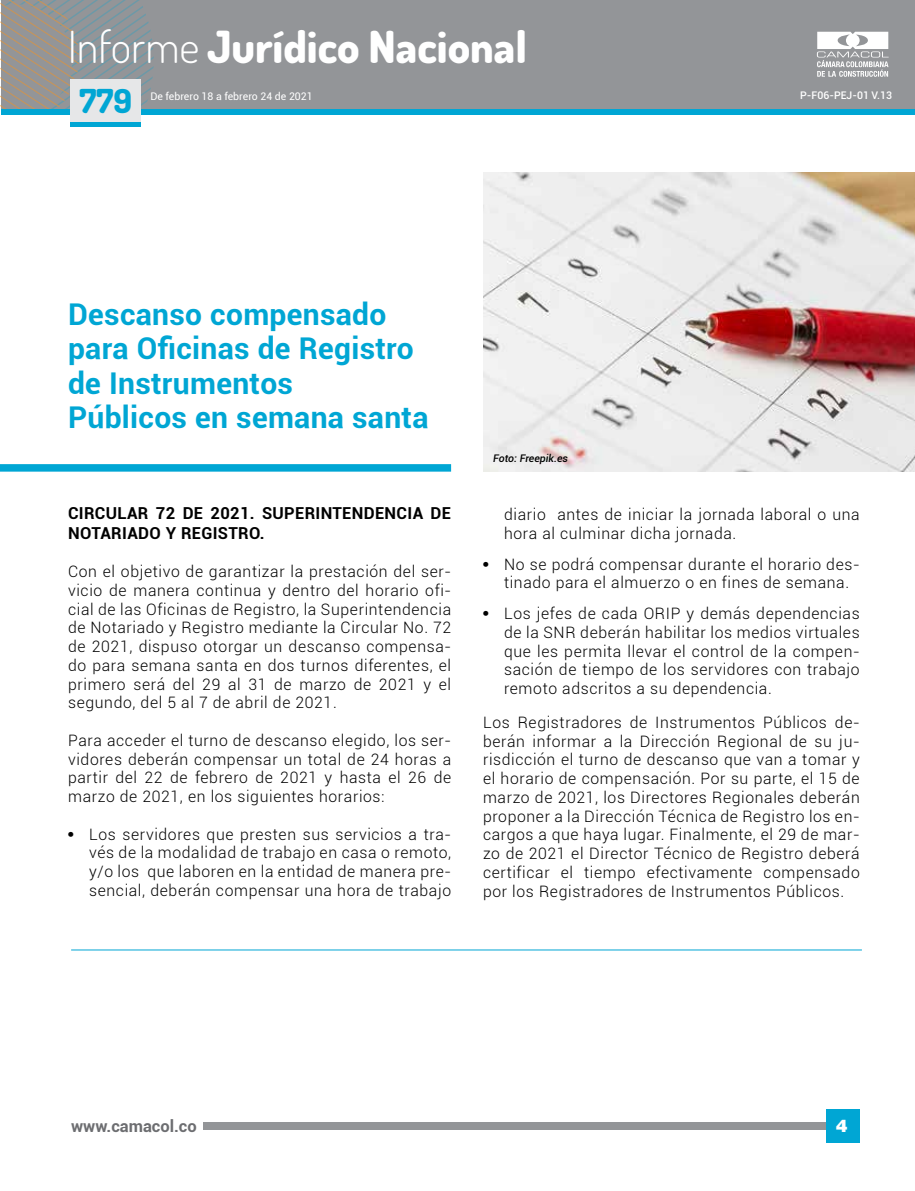
<style>
.page{position:relative;width:915px;height:1191px;background:#fff}
.page>*{position:absolute;margin:0;border:0;box-sizing:border-box;transform-origin:0 0}
.t1{font:800 44.25px "Dosis";color:#fff}
.t2{font:800 33px "Dosis";color:#00a6d4}
.t3{font:700 30px/34.5px "Roboto";letter-spacing:.01em;color:#00a6d4}
.t4{font:900 19.5px "Roboto";color:#fff}
.t5{font:900 19.5px "Helvetica";color:#fff}
.t6{font:700 16.5px/19.5px "Roboto";letter-spacing:.02em;color:#000}
.t7{font:700 16.5px "Roboto";color:#6d6e71}
.t8{font:300 15.75px/18.8px "Roboto";letter-spacing:.04em;color:#000;text-align:justify}
.t9{font:10.5px "Roboto";color:#fff}
.t10{font:500 10.5px "Roboto";color:#fff}
.t11{font:italic 500 10.5px "Roboto";color:#000}
.s1{font-weight:300}
.s2{font-family:"Helvetica";font-weight:400}
</style>
<div class="page">
<div style="left:203px;top:1122px;width:655px;height:7px;background:#939598"></div>
<div style="left:825px;top:1109px;width:33px;height:34px;background:#00a6d4"></div>
<div style="left:1px;top:0;width:913px;height:108px;background:#939598"></div>
<div style="left:1px;top:109px;width:913px;height:5px;background:#00a6d4"></div>
<svg style="left:1px;top:0;width:158px;height:109px"></svg>
<svg style="left:817px;top:32px;width:71px;height:45px"></svg>
<div style="left:70px;top:122px;width:70px;height:5px;background:#00a6d4"></div>
<div style="left:70px;top:79px;width:70px;height:43px;background:#e6e7e8"></div>
<img style="left:483px;top:172px;width:431px;height:299px">
<div style="left:0;top:464px;width:451px;height:7px;background:#00a6d4"></div>
<hr style="left:71px;top:949px;width:790px;height:1px;background:#00a6d4">
<h1 class="t1" style="left:68px;top:18px;width:460px"><span class="s1">Informe</span> Jurídico Nacional</h1>
<h2 class="t2" style="left:80px;top:80px;width:54px">779</h2>
<p class="t9" style="left:150px;top:89px;width:164px">De febrero 18 a febrero 24 de 2021</p>
<h3 class="t3" style="left:68px;top:295px;width:362px">Descanso compensado para Oficinas de Registro de Instrumentos<br>Públicos en semana santa</h3>
<p class="t11" style="left:493px;top:450px;width:76px">Foto: Freepik.es</p>
<p class="t10" style="left:800px;top:87px;width:93px">P-F06-PEJ-01 V.13</p>
<p class="t6" style="left:68px;top:503px;width:384px">Ci rcular 72 de 2021. Superintendencia de<br>Notariado y Registro.</p>
<p class="t8" style="left:68px;top:561px;width:384px">Con el objetivo de garantizar la prestación del ser&shy;vicio de manera continua y dentro del horario ofi&shy;cial de las Oficinas de Registro, la Superintendencia de Notariado y Registro mediante la Circular No. 72 de 2021, dispuso otorgar un descanso compensa&shy;do para semana santa en dos turnos diferentes, el primero será del 29 al 31 de marzo de 2021 y el segundo, del 5 al 7 de abril de 2021.</p>
<p class="t8" style="left:68px;top:730px;width:384px">Para acceder el turno de descanso elegido, los ser&shy;vidores deberán compensar un total de 24 horas a partir del 22 de febrero de 2021 y hasta el 26 de marzo de 2021, en los siguientes horarios:</p>
<p class="t8" style="left:89px;top:824px;width:363px;text-indent:-21px"><span class="s2">•</span> Los servidores que presten sus servicios a tra&shy;vés de la modalidad de trabajo en casa o remoto, y/o los que laboren en la entidad de manera pre&shy;sencial, deberán compensar una hora de trabajo</p>
<p class="t8" style="left:504px;top:504px;width:357px">diario antes de iniciar la jornada laboral o una hora al culminar dicha jornada.</p>
<p class="t8" style="left:504px;top:554px;width:357px;text-indent:-21px"><span class="s2">•</span> No se podrá compensar durante el horario des&shy;tinado para el almuerzo o en fines de semana.</p>
<p class="t8" style="left:504px;top:603px;width:357px;text-indent:-21px"><span class="s2">•</span> Los jefes de cada ORIP y demás dependencias de la SNR deberán habilitar los medios virtuales que les permita llevar el control de la compen&shy;sación de tiempo de los servidores con trabajo remoto adscritos a su dependencia.</p>
<p class="t8" style="left:483px;top:712px;width:378px">Los Registradores de Instrumentos Públicos de&shy;berán informar a la Dirección Regional de su ju&shy;risdicción el turno de descanso que van a tomar y el horario de compensación. Por su parte, el 15 de marzo de 2021, los Directores Regionales deberán proponer a la Dirección Técnica de Registro los en&shy;cargos a que haya lugar. Finalmente, el 29 de mar&shy;zo de 2021 el Director Técnico de Registro deberá certificar el tiempo efectivamente compensado por los Registradores de Instrumentos Públicos.</p>
<p class="t7" style="left:71px;top:1114px;width:127px">www.camacol.co</p>
<p class="t4" style="left:836px;top:1114px;width:13px">1</p>
<p class="t5" style="left:836px;top:1118px;width:13px">4</p>
</div>
